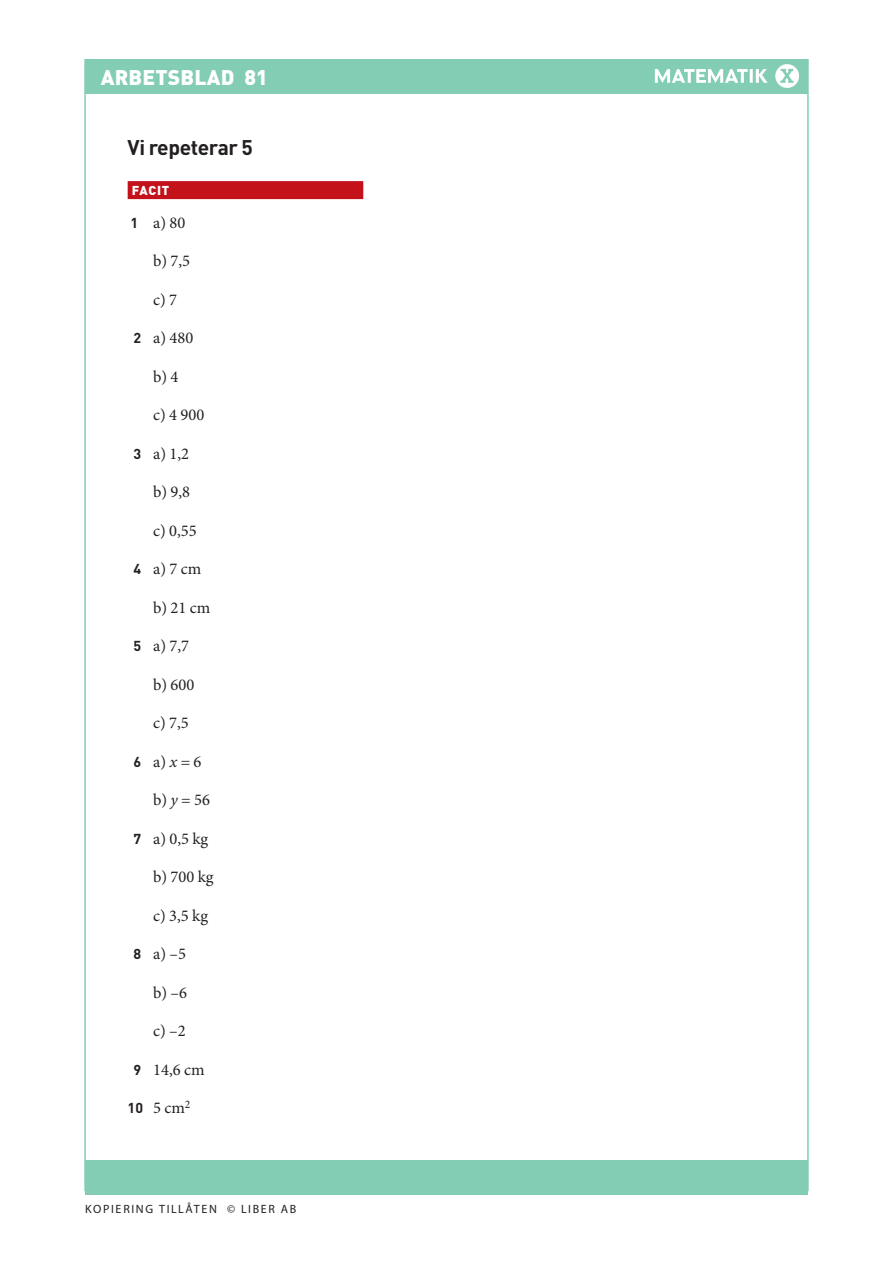
<style>
.page{position:relative;width:893px;height:1263px;background:#fff}
.page>*{position:absolute;margin:0;border:0;box-sizing:border-box;transform-origin:0 0}
.Antal_ratt{font:900 21px "DIN Pro";letter-spacing:.01em;color:#fff}
.R_OH{font:700 21px "DIN Pro";letter-spacing:-.02em;color:#231f20}
.Uppgift_luft_över_li{font:16.5px "Minion Pro";color:#231f20}
.R_Facit_2{font:900 12.75px "DIN Pro";letter-spacing:.055em;color:#fff}
.t1{font:500 12px "Orgon Slab";letter-spacing:.14em;color:#231f20}
.s1{font-family:"DIN Pro";font-weight:700;font-size:14.25px}
.s2{font-style:italic}
</style>
<div class="page">
<div style="left:85px;top:59px;width:723px;height:34px;background:#83cdb5"></div>
<div style="left:85px;top:1160px;width:723px;height:34px;background:#83cdb5"></div>
<div style="left:775px;top:64px;width:24px;height:24px;background:#fff;border-radius:50%"></div>
<svg style="left:780px;top:69px;width:13px;height:14px"></svg>
<svg style="left:655px;top:69px;width:113px;height:14px"></svg>
<div style="left:128px;top:181px;width:235px;height:18px;background:#c4121a"></div>
<p class="Antal_ratt" style="left:101px;top:63px;width:169px">ARBETSBLAD 81</p>
<p class="R_OH" style="left:128px;top:133px;width:127px">Vi repeterar 5</p>
<p class="R_Facit_2" style="left:132px;top:181px;width:39px">FACIT</p>
<p class="Uppgift_luft_över_li" style="left:131px;top:211px;width:56px"><span class="s1">1</span> a) 80</p>
<p class="Uppgift_luft_över_li" style="left:153px;top:250px;width:39px">b) 7,5</p>
<p class="Uppgift_luft_över_li" style="left:153px;top:288px;width:25px">c) 7</p>
<p class="Uppgift_luft_över_li" style="left:134px;top:327px;width:61px"><span class="s1">2</span> a) 480</p>
<p class="Uppgift_luft_över_li" style="left:153px;top:365px;width:27px">b) 4</p>
<p class="Uppgift_luft_över_li" style="left:153px;top:404px;width:53px">c) 4 900</p>
<p class="Uppgift_luft_över_li" style="left:134px;top:442px;width:57px"><span class="s1">3</span> a) 1,2</p>
<p class="Uppgift_luft_över_li" style="left:153px;top:481px;width:39px">b) 9,8</p>
<p class="Uppgift_luft_över_li" style="left:153px;top:519px;width:45px">c) 0,55</p>
<p class="Uppgift_luft_över_li" style="left:134px;top:558px;width:69px"><span class="s1">4</span> a) 7 cm</p>
<p class="Uppgift_luft_över_li" style="left:153px;top:596px;width:59px">b) 21 cm</p>
<p class="Uppgift_luft_över_li" style="left:134px;top:635px;width:57px"><span class="s1">5</span> a) 7,7</p>
<p class="Uppgift_luft_över_li" style="left:153px;top:673px;width:43px">b) 600</p>
<p class="Uppgift_luft_över_li" style="left:153px;top:712px;width:37px">c) 7,5</p>
<p class="Uppgift_luft_över_li" style="left:134px;top:750px;width:69px"><span class="s1">6</span> a) <span class="s2">x</span> = 6</p>
<p class="Uppgift_luft_över_li" style="left:153px;top:789px;width:58px">b) <span class="s2">y</span> = 56</p>
<p class="Uppgift_luft_över_li" style="left:134px;top:827px;width:76px"><span class="s1">7</span> a) 0,5 kg</p>
<p class="Uppgift_luft_över_li" style="left:153px;top:866px;width:62px">b) 700 kg</p>
<p class="Uppgift_luft_över_li" style="left:153px;top:904px;width:56px">c) 3,5 kg</p>
<p class="Uppgift_luft_över_li" style="left:134px;top:943px;width:54px"><span class="s1">8</span> a) –5</p>
<p class="Uppgift_luft_över_li" style="left:153px;top:981px;width:35px">b) –6</p>
<p class="Uppgift_luft_över_li" style="left:153px;top:1020px;width:34px">c) –2</p>
<p class="Uppgift_luft_över_li" style="left:134px;top:1058px;width:72px"><span class="s1">9</span> 14,6 cm</p>
<p class="Uppgift_luft_över_li" style="left:128px;top:1097px;width:64px"><span class="s1">10</span> 5 cm<sup>2</sup></p>
<p class="t1" style="left:85px;top:1201px;width:213px">KOPIERING TILLÅTEN © LIBER AB</p>
</div>
